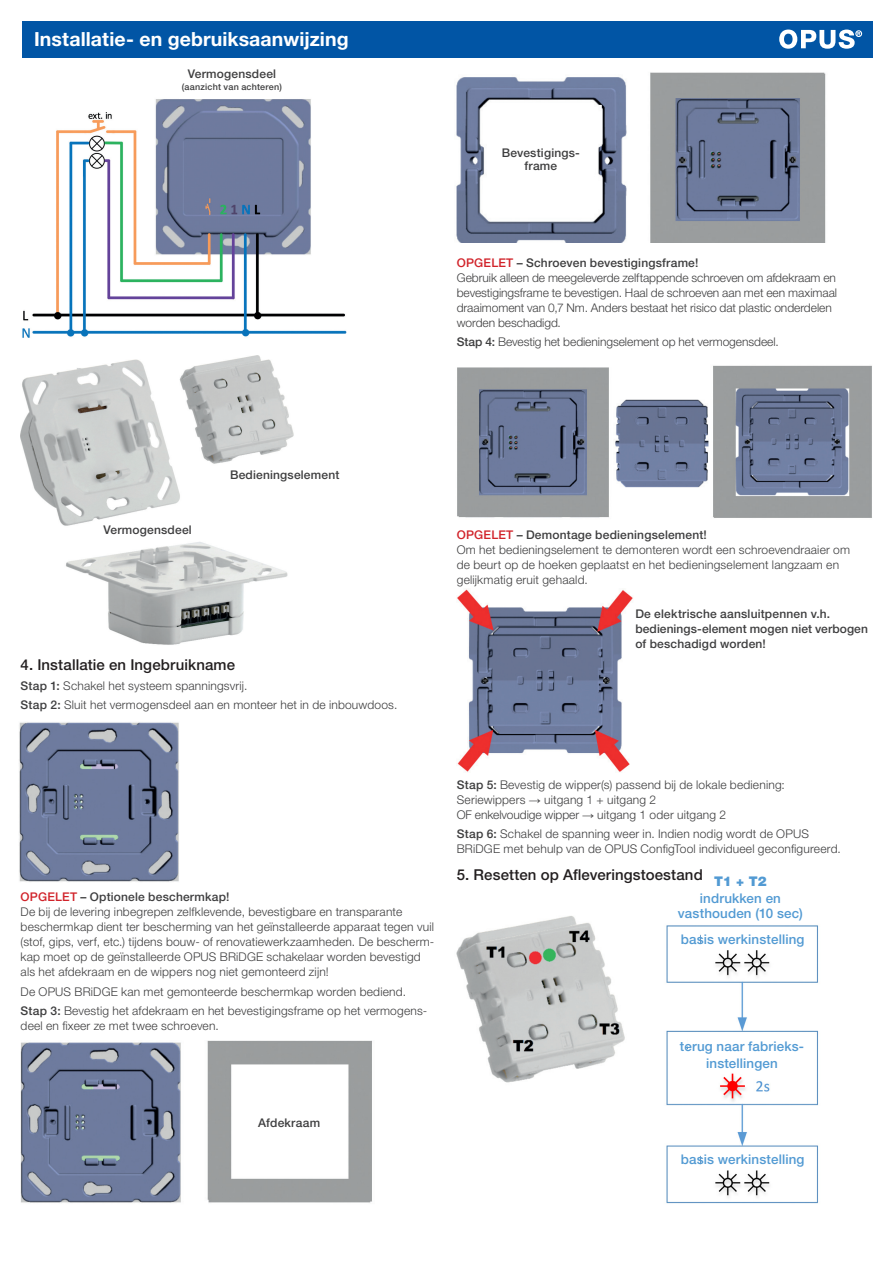
<style>
.page{position:relative;width:893px;height:1263px;background:#fff}
.page>*{position:absolute;margin:0;border:0;box-sizing:border-box;transform-origin:0 0}
.t1{font:700 19.5px "Helvetica Neue LT Pro";letter-spacing:.005em;color:#fff}
.t2{font:500 15px "Helvetica Neue LT Pro";letter-spacing:.005em;color:#231f20}
.t3{font:500 13.35px/15.3px "Helvetica Neue LT Pro";letter-spacing:.01em;color:#529ad3;text-align:center}
.t4{font:900 13.35px "Helvetica Neue LT Pro";color:#529ad3}
.t5{font:300 12px/15px "Helvetica Neue LT Pro";letter-spacing:.015em;color:#3e3e3f}
.t6{font:300 12px/15px "Helvetica Neue LT Pro";letter-spacing:-.005em;color:#3e3e3f}
.t7{font:500 12px/15px "Helvetica Neue LT Pro";letter-spacing:.015em;color:#3e3e3f}
.t8{font:500 9px "Helvetica Neue LT Pro";letter-spacing:.025em;color:#3e3e3f}
.s1{font-weight:500;color:#d1232a}
.s2{font-weight:500}
.s3{font-family:"Arial Narrow";font-weight:400}
</style>
<div class="page">
<img style="left:666px;top:925px;width:152px;height:279px">
<img style="left:456px;top:916px;width:169px;height:167px">
<div style="left:688px;top:1037px;width:125px;height:35px;background:#fff"></div>
<div style="left:701px;top:1154px;width:104px;height:15px;background:#fff"></div>
<div style="left:701px;top:929px;width:95px;height:20px;background:#fff"></div>
<img style="left:20px;top:355px;width:274px;height:290px">
<img style="left:22px;top:99px;width:325px;height:239px">
<img style="left:650px;top:72px;width:176px;height:171px">
<img style="left:457px;top:589px;width:176px;height:183px">
<img style="left:457px;top:367px;width:152px;height:151px">
<img style="left:615px;top:399px;width:94px;height:89px">
<img style="left:713px;top:365px;width:159px;height:153px">
<div style="left:22px;top:21px;width:850px;height:37px;background:#0155a5"></div>
<svg style="left:779px;top:30px;width:83px;height:19px"></svg>
<img style="left:20px;top:1041px;width:352px;height:162px">
<img style="left:19px;top:722px;width:160px;height:160px">
<img style="left:456px;top:77px;width:171px;height:165px">
<div style="left:104px;top:520px;width:82px;height:19px;background:#fff"></div>
<div style="left:232px;top:464px;width:66px;height:19px;background:#fff"></div>
<div style="left:241px;top:1075px;width:93px;height:19px;background:#fff"></div>
<div style="left:491px;top:111px;width:100px;height:26px;background:#fff"></div>
<h1 class="t1" style="left:34px;top:27px;width:316px">Installatie- en gebruiksaanwijzing</h1>
<p class="t7" style="left:188px;top:66px;width:90px">Vermogensdeel</p>
<p class="t8" style="left:182px;top:81px;width:101px">(aanzicht van achteren)</p>
<p class="t7" style="left:502px;top:146px;width:80px;line-height:13.5px;text-align:center">Bevestigings&shy;frame</p>
<p class="t6" style="left:457px;top:255px;width:382px"><span class="s1">OPGELET</span> <span class="s2">– Schroeven bevestigingsframe!<br></span>Gebruik alleen de meegeleverde zelftappende schroeven om afdekraam en bevestigingsframe te bevestigen. Haal de schroeven aan met een maximaal draaimoment van 0,7 Nm. Anders bestaat het risico dat plastic onderdelen worden beschadigd.</p>
<p class="t6" style="left:457px;top:334px;width:323px"><span class="s2">Stap 4:</span> Bevestig het bedieningselement op het vermogensdeel.</p>
<p class="t7" style="left:103px;top:522px;width:90px">Vermogensdeel</p>
<p class="t7" style="left:230px;top:467px;width:111px">Bedieningselement</p>
<p class="t2" style="left:21px;top:656px;width:216px">4. Installatie en Ingebruikname</p>
<p class="t5" style="left:21px;top:675px;width:378px;line-height:19.2px"><span class="s2">Stap 1:</span> Schakel het systeem spanningsvrij.<br><span class="s2">Stap 2:</span> Sluit het vermogensdeel aan en monteer het in de inbouwdoos.</p>
<p class="t5" style="left:457px;top:527px;width:395px"><span class="s1">OPGELET</span> <span class="s2">– Demontage bedieningselement!<br></span>Om het bedieningselement te demonteren wordt een schroevendraaier om de beurt op de hoeken geplaatst en het bedieningselement langzaam en gelijkmatig eruit gehaald.</p>
<p class="t7" style="left:635px;top:606px;width:234px">De elektrische aansluitpennen v.h. bedienings-element mogen niet verbogen of beschadigd worden!</p>
<p class="t5" style="left:21px;top:889px;width:415px"><span class="s1">OPGELET</span> <span class="s2">– Optionele beschermkap!<br></span>De bij de levering inbegrepen zelfklevende, bevestigbare en transparante beschermkap dient ter bescherming van het geïnstalleerde apparaat tegen vuil (stof, gips, verf, etc.) tijdens bouw- of renovatiewerkzaamheden. De bescherm&shy;kap moet op de geïnstalleerde OPUS BRiDGE schakelaar worden bevestigd als het afdekraam en de wippers nog niet gemonteerd zijn!</p>
<p class="t5" style="left:21px;top:981px;width:408px;line-height:19.2px">De OPUS BRiDGE kan met gemonteerde beschermkap worden bediend.<br><span class="s2">Stap 3:</span> Bevestig het afdekraam en het bevestigingsframe op het vermogens-</p>
<p class="t5" style="left:21px;top:1018px;width:200px">deel en fixeer ze met twee schroeven.</p>
<p class="t7" style="left:258px;top:1115px;width:64px">Afdekraam</p>
<p class="t5" style="left:457px;top:777px;width:330px"><span class="s2">Stap 5:</span> Bevestig de wipper(s) passend bij de lokale bediening:<br>Seriewippers <span class="s3">→</span> uitgang 1 + uitgang 2<br>OF enkelvoudige wipper <span class="s3">→</span> uitgang 1 oder uitgang 2</p>
<p class="t5" style="left:457px;top:826px;width:386px"><span class="s2">Stap 6:</span> Schakel de spanning weer in. Indien nodig wordt de OPUS<br>BRiDGE met behulp van de OPUS ConfigTool individueel geconfigureerd.</p>
<p class="t2" style="left:457px;top:865px;width:248px">5. Resetten op Afleveringstoestand</p>
<p class="t4" style="left:714px;top:873px;width:54px">T1 + T2</p>
<p class="t3" style="left:678px;top:890px;width:126px">indrukken en vasthouden (10 sec)</p>
<p class="t3" style="left:681px;top:931px;width:125px">basis werkinstelling</p>
<p class="t3" style="left:680px;top:1037px;width:126px;line-height:17.2px">terug naar fabrieks&shy;instellingen</p>
<p class="t3" style="left:681px;top:1151px;width:125px">basis werkinstelling</p>
</div>
